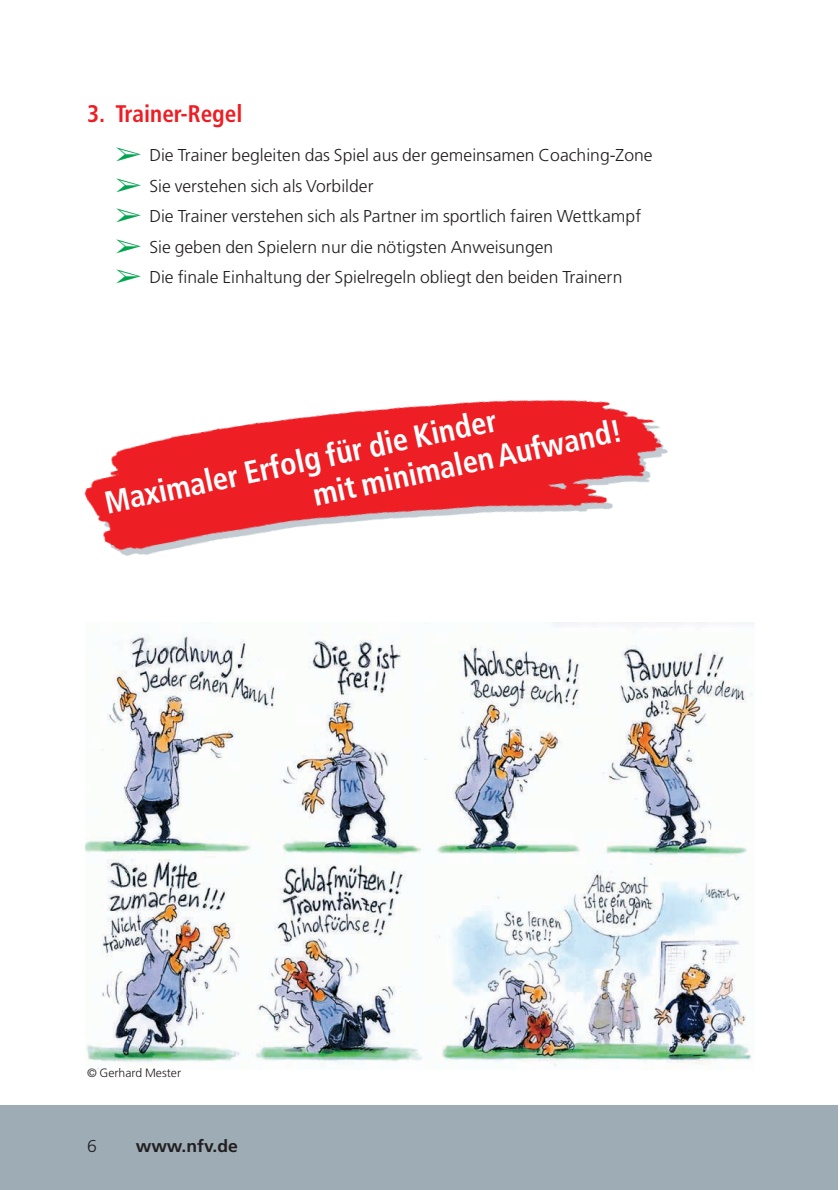
<style>
.page{position:relative;width:840px;height:1190px;background:#fff}
.page>*{position:absolute;margin:0;border:0;box-sizing:border-box;transform-origin:0 0}
.t1{font:700 condensed 31.6px/35.8px "Frutiger";color:#fff}
.t2{font:700 condensed 24px "Frutiger";color:#ee1d23}
.t3{font:300 17.2px "Frutiger";color:#231f20}
.t4{font:700 17.2px "Frutiger";color:#231f20}
.t5{font:300 12px "Frutiger";color:#231f20}
.s1{color:#00a54f}
</style>
<div class="page">
<img style="left:85px;top:623px;width:669px;height:446px">
<div style="left:0;top:1106px;width:838px;height:84px;background:#9dacb5"></div>
<img style="left:84px;top:400px;width:584px;height:154px">
<h2 class="t2" style="left:87px;top:104px;width:157px">3. Trainer-Regel</h2>
<p class="t3" style="left:115px;top:148px;width:539px"><span class="s1">➢</span> Die Trainer begleiten das Spiel aus der gemeinsamen Coaching-Zone</p>
<p class="t3" style="left:115px;top:179px;width:260px"><span class="s1">➢</span> Sie verstehen sich als Vorbilder</p>
<p class="t3" style="left:115px;top:209px;width:527px"><span class="s1">➢</span> Die Trainer verstehen sich als Partner im sportlich fairen Wettkampf</p>
<p class="t3" style="left:115px;top:240px;width:439px"><span class="s1">➢</span> Sie geben den Spielern nur die nötigsten Anweisungen</p>
<p class="t3" style="left:115px;top:270px;width:509px"><span class="s1">➢</span> Die finale Einhaltung der Spielregeln obliegt den beiden Trainern</p>
<h1 class="t1" style="left:303px;top:445px;width:316px;text-indent:-206px;rotate:-12deg">Maximaler Erfolg für die Kinder<br>mit minimalen Aufwand!</h1>
<p class="t5" style="left:87px;top:1068px;width:96px">© Gerhard Mester</p>
<p class="t3" style="left:87px;top:1139px;width:11px">6</p>
<p class="t4" style="left:136px;top:1139px;width:104px">www.nfv.de</p>
</div>
